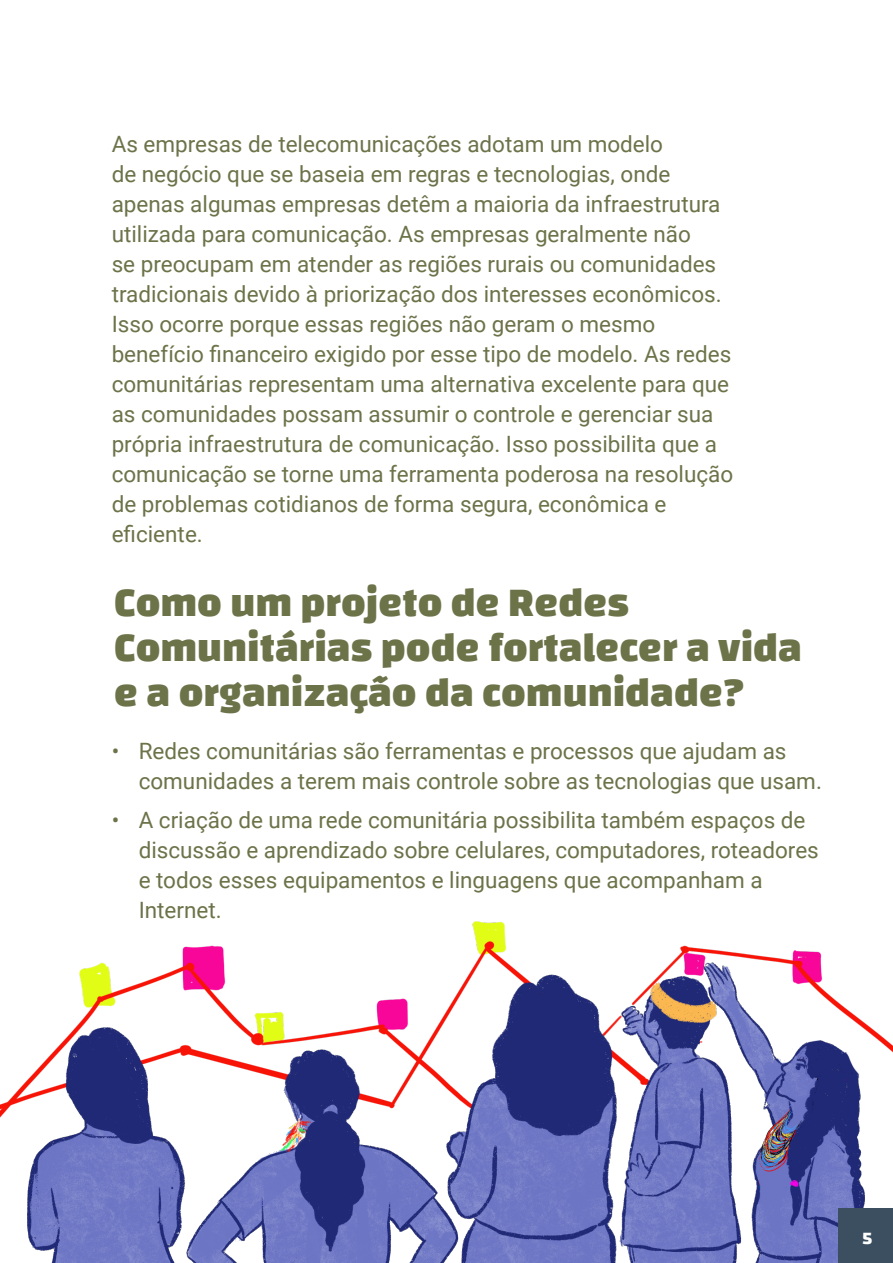
<style>
.page{position:relative;width:893px;height:1263px;background:#fff}
.page>*{position:absolute;margin:0;border:0;box-sizing:border-box;transform-origin:0 0}
.t1{font:42px/45px "Changa";color:#6c7349}
.t2{font:22.5px/30px "Roboto";color:#6c7349}
.t3{font:18px "Changa";color:#fff}
</style>
<div class="page">
<img style="left:0;top:921px;width:893px;height:342px">
<div style="left:839px;top:1209px;width:54px;height:54px;background:#3c4f60"></div>
<p class="t2" style="left:112px;top:129px;width:623px">As empresas de telecomunicações adotam um modelo<br>de negócio que se baseia em regras e tecnologias, onde apenas algumas empresas detêm a maioria da infraestrutura utilizada para comunicação. As empresas geralmente não<br>se preocupam em atender as regiões rurais ou comunidades tradicionais devido à priorização dos interesses econômicos.<br>Isso ocorre porque essas regiões não geram o mesmo benefício financeiro exigido por esse tipo de modelo. As redes comunitárias representam uma alternativa excelente para que as comunidades possam assumir o controle e gerenciar sua própria infraestrutura de comunicação. Isso possibilita que a comunicação se torne uma ferramenta poderosa na resolução de problemas cotidianos de forma segura, econômica e eficiente.</p>
<p class="t1" style="left:114px;top:579px;width:689px">Como um projeto de Redes<br>Comunitárias pode fortalecer a vida e a organização da comunidade?</p>
<p class="t2" style="left:139px;top:736px;width:685px;text-indent:-27px">• Redes comunitárias são ferramentas e processos que ajudam as comunidades a terem mais controle sobre as tecnologias que usam.</p>
<p class="t2" style="left:139px;top:805px;width:682px;text-indent:-27px">• A criação de uma rede comunitária possibilita também espaços de discussão e aprendizado sobre celulares, computadores, roteadores e todos esses equipamentos e linguagens que acompanham a Internet.</p>
<p class="t3" style="left:862px;top:1227px;width:12px">5</p>
</div>
